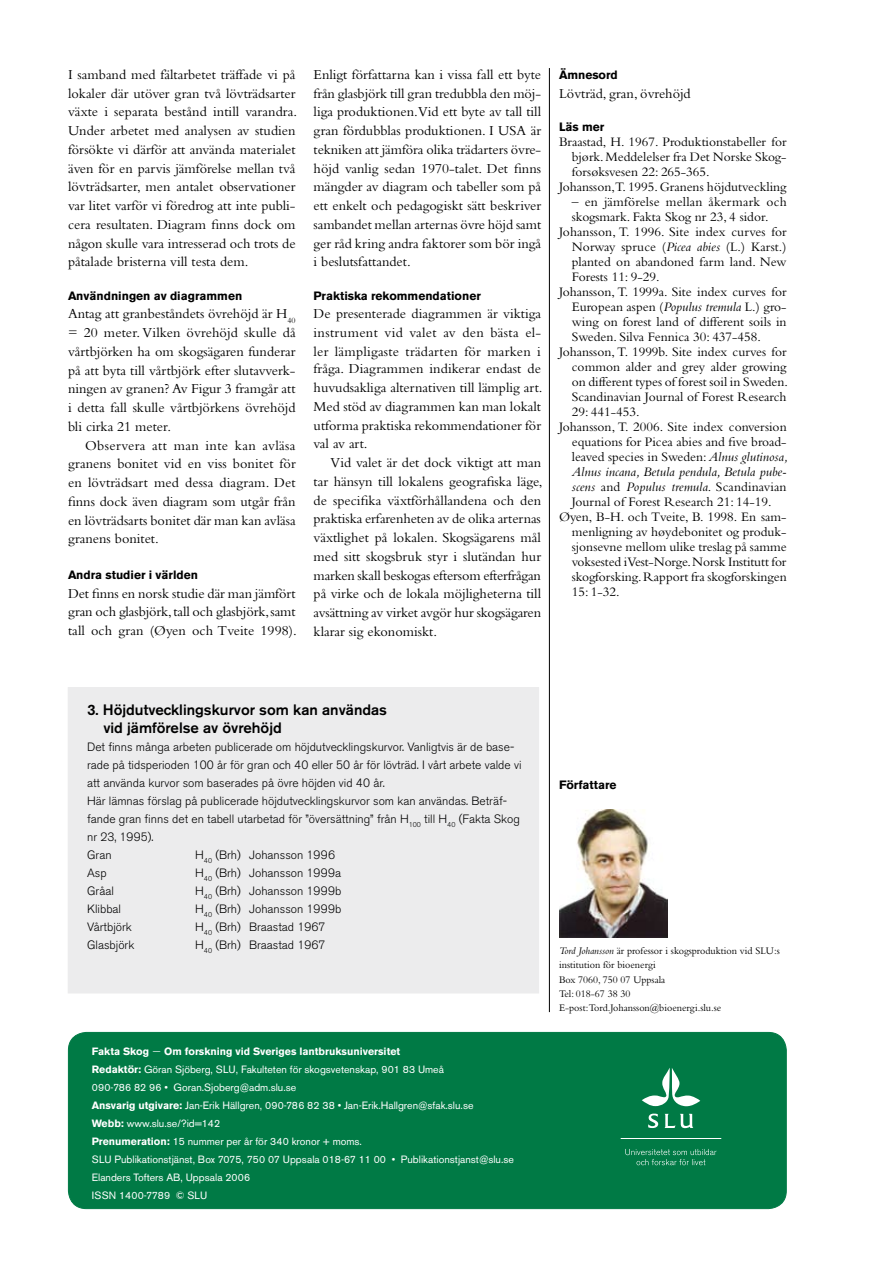
<style>
.page{position:relative;width:893px;height:1263px;background:#fff}
.page>*{position:absolute;margin:0;border:0;box-sizing:border-box;transform-origin:0 0}
.t1{font:500 15px/18px "Akzidenz Grotesk BE";color:#000}
.t2{font:14.25px/18.8px "Bembo";color:#000;text-align:justify}
.t3{font:13.5px "Bembo";color:#000}
.t4{font:italic 13.5px "Bembo";color:#000}
.t5{font:13.5px "Bembo";letter-spacing:.02em;color:#000}
.t6{font:300 12px/18px "Akzidenz Grotesk BE";color:#000}
.t7{font:700 12px "Akzidenz Grotesk BE";color:#000}
.t8{font:10.5px/18px "Akzidenz Grotesk BE";color:#fff}
.t9{font:10.5px/14.2px "Bembo";color:#000}
.s1{font-style:italic}
.s2{font-style:normal}
.s3{font-weight:700}
.s4{font-family:"Bembo";font-size:14.25px}
</style>
<div class="page">
<div style="left:68px;top:1032px;width:718px;height:176px;background:#007a45;border-radius:18px"></div>
<div style="left:68px;top:1032px;width:719px;height:177px;border:1px solid #007a45;border-radius:18px"></div>
<hr style="left:549px;top:68px;width:1px;height:944px;background:#000">
<img style="left:559px;top:810px;width:108px;height:128px">
<svg style="left:642px;top:1068px;width:58px;height:38px"></svg>
<svg style="left:648px;top:1113px;width:10px;height:15px"></svg>
<svg style="left:665px;top:1114px;width:28px;height:14px"></svg>
<hr style="left:621px;top:1138px;width:100px;height:1px;background:#fff">
<svg style="left:625px;top:1149px;width:91px;height:16px"></svg>
<div style="left:68px;top:688px;width:471px;height:305px;background:#ececed"></div>
<div style="left:68px;top:687px;width:471px;height:306px;border:1px solid #ececed"></div>
<p class="t2" style="left:68px;top:65px;width:231px">I samband med fältarbetet träffade vi på lokaler där utöver gran två lövträdsarter växte i separata bestånd intill varandra.<br>Under arbetet med analysen av studien försökte vi därför att använda materialet även för en parvis jämförelse mellan två lövträdsarter, men antalet observationer var litet varför vi föredrog att inte publi&shy;cera resultaten. Diagram finns dock om någon skulle vara intresserad och trots de påtalade bristerna vill testa dem.</p>
<p class="t7" style="left:68px;top:288px;width:176px">Användningen av diagrammen</p>
<p class="t2" style="left:68px;top:304px;width:229px">Antag att granbeståndets övrehöjd är H<sub>40 </sub>= 20 meter. Vilken övrehöjd skulle då vårtbjörken ha om skogsägaren funderar på att byta till vårtbjörk efter slutavverk&shy;ningen av granen? Av Figur 3 framgår att i detta fall skulle vårtbjörkens övrehöjd bli cirka 21 meter.</p>
<p class="t2" style="left:68px;top:436px;width:229px;text-indent:17px">Observera att man inte kan avläsa granens bonitet vid en viss bonitet för en lövträdsart med dessa diagram. Det finns dock även diagram som utgår från en lövträdsarts bonitet där man kan avläsa granens bonitet.</p>
<p class="t7" style="left:68px;top:568px;width:131px">Andra studier i världen</p>
<p class="t2" style="left:68px;top:583px;width:230px">Det finns en norsk studie där man jämfört gran och glasbjörk, tall och glasbjörk, samt tall och gran (Øyen och Tveite 1998).</p>
<p class="t2" style="left:314px;top:65px;width:229px">Enligt författarna kan i vissa fall ett byte från glasbjörk till gran tredubbla den möj&shy;liga produktionen.Vid ett byte av tall till gran fördubblas produktionen. I USA är tekniken att jämföra olika trädarters övre&shy;höjd vanlig sedan 1970-talet. Det finns mängder av diagram och tabeller som på ett enkelt och pedagogiskt sätt beskriver sambandet mellan arternas övre höjd samt ger råd kring andra faktorer som bör ingå i beslutsfattandet.</p>
<p class="t7" style="left:314px;top:288px;width:169px">Praktiska rekommendationer</p>
<p class="t2" style="left:314px;top:304px;width:229px">De presenterade diagrammen är viktiga instrument vid valet av den bästa el&shy;ler lämpligaste trädarten för marken i</p>
<p class="t2" style="left:314px;top:359px;width:230px">fråga. Diagrammen indikerar endast de huvudsakliga alternativen till lämplig art.<br>Med stöd av diagrammen kan man lokalt utforma praktiska rekommendationer för val av art.</p>
<p class="t2" style="left:314px;top:453px;width:230px;text-indent:17px">Vid valet är det dock viktigt att man tar hänsyn till lokalens geografiska läge, de specifika växtförhållandena och den praktiska erfarenheten av de olika arternas växtlighet på lokalen. Skogsägarens mål med sitt skogsbruk styr i slutändan hur marken skall beskogas eftersom efterfrågan på virke och de lokala möjligheterna till avsättning av virket avgör hur skogsägaren klarar sig ekonomiskt.</p>
<p class="t7" style="left:559px;top:68px;width:60px">Ämnesord</p>
<p class="t2" style="left:559px;top:84px;width:133px">Lövträd, gran, övrehöjd</p>
<p class="t7" style="left:559px;top:120px;width:47px">Läs mer</p>
<p class="t3" style="left:559px;top:134px;width:229px">Braastad, H. 1967. Produktionstabeller for</p>
<p class="t3" style="left:572px;top:149px;width:216px">bjørk. Meddelelser fra Det Norske Skog-</p>
<p class="t3" style="left:572px;top:164px;width:139px">forsøksvesen 22: 265-365.</p>
<p class="t3" style="left:559px;top:179px;width:229px">Johansson,T. 1995. Granens höjdutveckling</p>
<p class="t5" style="left:572px;top:194px;width:216px">– en jämförelse mellan åkermark och</p>
<p class="t3" style="left:572px;top:209px;width:198px">skogsmark. Fakta Skog nr 23, 4 sidor.</p>
<p class="t3" style="left:559px;top:224px;width:229px">Johansson, T. 1996. Site index curves for</p>
<p class="t3" style="left:572px;top:239px;width:216px">Norway spruce (<span class="s1">Picea abies</span> (L.) Karst.)</p>
<p class="t3" style="left:572px;top:254px;width:216px">planted on abandoned farm land. New</p>
<p class="t3" style="left:572px;top:269px;width:89px">Forests 11: 9-29.</p>
<p class="t3" style="left:559px;top:284px;width:229px">Johansson, T. 1999a. Site index curves for</p>
<p class="t3" style="left:572px;top:299px;width:216px">European aspen (<span class="s1">Populus tremula</span> L.) gro-</p>
<p class="t3" style="left:572px;top:314px;width:216px">wing on forest land of different soils in</p>
<p class="t3" style="left:572px;top:329px;width:191px">Sweden. Silva Fennica 30: 437-458.</p>
<p class="t3" style="left:559px;top:344px;width:229px">Johansson, T. 1999b. Site index curves for</p>
<p class="t3" style="left:572px;top:359px;width:216px">common alder and grey alder growing</p>
<p class="t3" style="left:572px;top:374px;width:218px">on different types of forest soil in Sweden.</p>
<p class="t3" style="left:572px;top:389px;width:216px">Scandinavian Journal of Forest Research</p>
<p class="t3" style="left:572px;top:404px;width:69px">29: 441-453.</p>
<p class="t3" style="left:559px;top:419px;width:229px">Johansson, T. 2006. Site index conversion</p>
<p class="t3" style="left:572px;top:434px;width:216px">equations for Picea abies and five broad-</p>
<p class="t3" style="left:572px;top:449px;width:218px">leaved species in Sweden: <span class="s1">Alnus glutinosa,</span></p>
<p class="t4" style="left:572px;top:464px;width:216px">Alnus incana, Betula pendula, Betula pube-</p>
<p class="t4" style="left:572px;top:479px;width:216px">scens <span class="s2">and</span> Populus tremula<span class="s2">. Scandinavian</span></p>
<p class="t3" style="left:572px;top:494px;width:201px">Journal of Forest Research 21: 14-19.</p>
<p class="t3" style="left:559px;top:509px;width:229px">Øyen, B-H. och Tveite, B. 1998. En sam-</p>
<p class="t3" style="left:572px;top:524px;width:216px">menligning av høydebonitet og produk-</p>
<p class="t3" style="left:572px;top:539px;width:216px">sjonsevne mellom ulike treslag på samme</p>
<p class="t3" style="left:572px;top:554px;width:216px">voksested i Vest-Norge. Norsk Institutt for</p>
<p class="t3" style="left:572px;top:569px;width:216px">skogforsking. Rapport fra skogforskingen</p>
<p class="t3" style="left:572px;top:584px;width:49px">15: 1-32.</p>
<p class="t1" style="left:103px;top:701px;width:285px;text-indent:-16px">3. Höjdutvecklingskurvor som kan användas vid jämförelse av övrehöjd</p>
<p class="t6" style="left:87px;top:738px;width:436px">Det finns många arbeten publicerade om höjdutvecklingskurvor. Vanligtvis är de base&shy;rade på tidsperioden 100 år för gran och 40 eller 50 år för lövträd. I vårt arbete valde vi att använda kurvor som baserades på övre höjden vid 40 år.<br>Här lämnas förslag på publicerade höjdutvecklingskurvor som kan användas. Beträf&shy;fande gran finns det en tabell utarbetad för ”översättning” från H<sub>100</sub> till H<sub>40</sub> (Fakta Skog nr 23, 1995).<br>Gran</p>
<p class="t6" style="left:195px;top:846px;width:141px">H<sub>40</sub> (Brh) Johansson 1996</p>
<p class="t6" style="left:87px;top:864px;width:21px">Asp</p>
<p class="t6" style="left:195px;top:864px;width:147px">H<sub>40</sub> (Brh) Johansson 1999a</p>
<p class="t6" style="left:87px;top:882px;width:28px">Gråal</p>
<p class="t6" style="left:195px;top:882px;width:148px">H<sub>40</sub> (Brh) Johansson 1999b</p>
<p class="t6" style="left:87px;top:900px;width:35px">Klibbal</p>
<p class="t6" style="left:195px;top:900px;width:148px">H<sub>40</sub> (Brh) Johansson 1999b</p>
<p class="t6" style="left:87px;top:918px;width:46px">Vårtbjörk</p>
<p class="t6" style="left:195px;top:918px;width:132px">H<sub>40</sub> (Brh) Braastad 1967</p>
<p class="t6" style="left:87px;top:936px;width:49px">Glasbjörk</p>
<p class="t6" style="left:195px;top:936px;width:132px">H<sub>40</sub> (Brh) Braastad 1967</p>
<p class="t8" style="left:92px;top:1042px;width:424px"><span class="s3">Fakta Skog</span> <span class="s4">–</span> <span class="s3">Om forskning vid Sveriges lantbruksuniversitet<br>Redaktör:</span> Göran Sjöberg, SLU, Fakulteten för skogsvetenskap, 901 83 Umeå<br>090-786 82 96 • Goran.Sjoberg@adm.slu.se<br><span class="s3">Ansvarig utgivare:</span> Jan-Erik Hällgren, 090-786 82 38 • Jan-Erik.Hallgren@sfak.slu.se<br><span class="s3">Webb:</span> www.slu.se/?id=142<br><span class="s3">Prenumeration:</span> 15 nummer per år för 340 kronor + moms.<br>SLU Publikationstjänst, Box 7075, 750 07 Uppsala 018-67 11 00 • Publikationstjanst@slu.se Elanders Tofters AB, Uppsala 2006<br>ISSN 1400-7789 © SLU</p>
<p class="t7" style="left:559px;top:778px;width:59px">Författare</p>
<p class="t9" style="left:559px;top:943px;width:222px"><span class="s1">Tord Johansson</span> är professor i skogsproduktion vid SLU:s institution för bioenergi<br>Box 7060, 750 07 Uppsala<br>Tel: 018-67 38 30<br>E-post:Tord.Johansson@bioenergi.slu.se</p>
</div>
